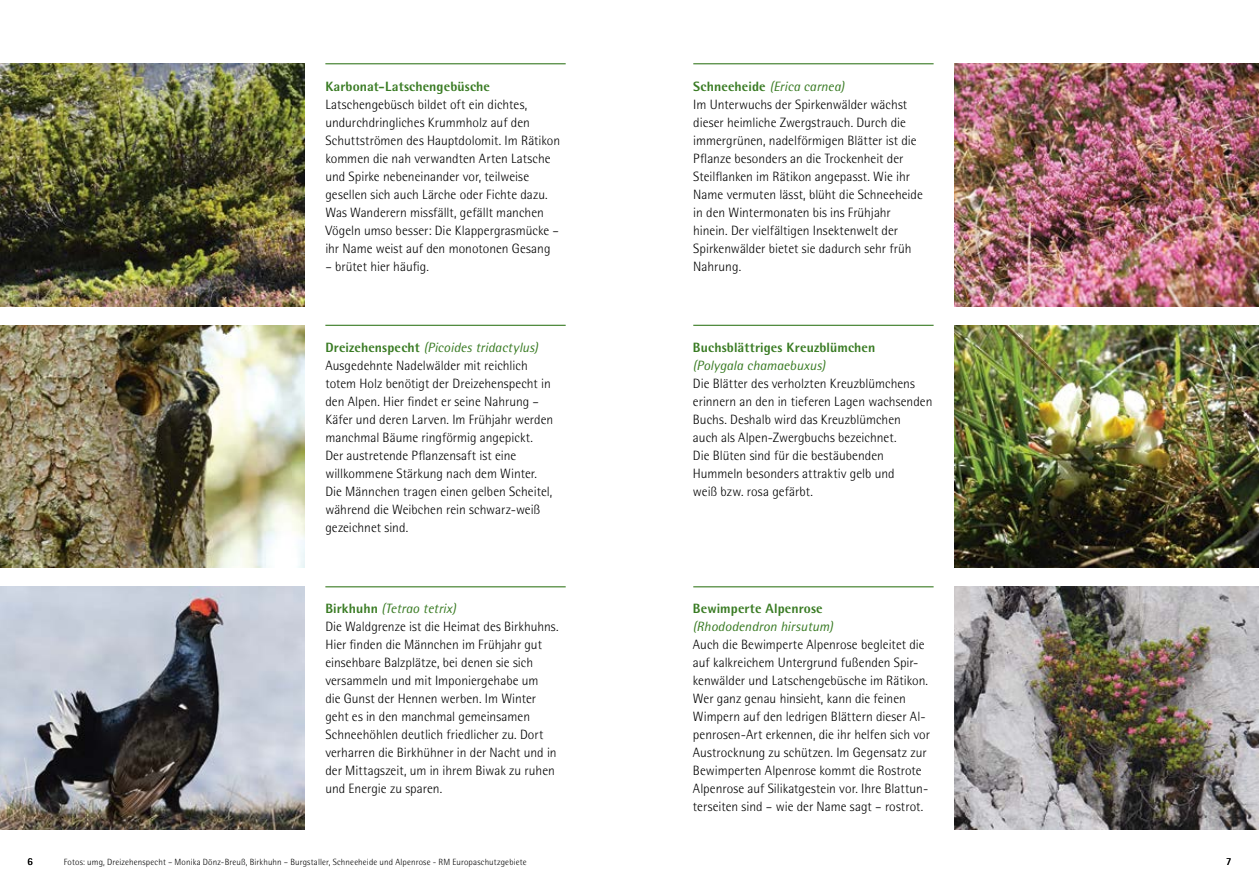
<style>
.page{position:relative;width:1259px;height:893px;background:#fff}
.page>*{position:absolute;margin:0;border:0;box-sizing:border-box;transform-origin:0 0}
.t1{font:300 13.5px/18px "Rotis Semi Sans Std";color:#000}
.t2{font:800 13.5px "Rotis Semi Sans Std";letter-spacing:.01em;color:#397b23}
.t3{font:italic 13.5px "Rotis Semi Sans Std";letter-spacing:.005em;color:#397b23}
.t4{font:10.5px "Rotis Semi Sans Std";color:#000}
.t5{font:300 9px "Rotis Semi Sans Std";letter-spacing:.015em;color:#000}
.s1{font-weight:800;color:#397b23}
.s2{font-weight:400;font-style:italic;color:#397b23}
</style>
<div class="page">
<img style="left:955px;top:64px;width:304px;height:242px">
<img style="left:0;top:587px;width:304px;height:242px">
<img style="left:0;top:325px;width:304px;height:243px">
<img style="left:955px;top:587px;width:304px;height:242px">
<hr style="left:325px;top:325px;width:241px;height:1px;background:#397b23">
<hr style="left:325px;top:586px;width:241px;height:1px;background:#397b23">
<hr style="left:693px;top:63px;width:240px;height:1px;background:#397b23">
<hr style="left:693px;top:586px;width:240px;height:1px;background:#397b23">
<hr style="left:325px;top:63px;width:241px;height:1px;background:#397b23">
<img style="left:0;top:64px;width:304px;height:242px">
<img style="left:955px;top:325px;width:304px;height:243px">
<hr style="left:693px;top:325px;width:240px;height:1px;background:#397b23">
<p class="t2" style="left:325px;top:78px;width:166px">Karbonat-Latschengebüsche</p>
<p class="t1" style="left:325px;top:95px;width:236px">Latschengebüsch bildet oft ein dichtes, undurchdringliches Krummholz auf den Schuttströmen des Hauptdolomit. Im Rätikon kommen die nah verwandten Arten Latsche und Spirke nebeneinander vor, teilweise gesellen sich auch Lärche oder Fichte dazu.<br>Was Wanderern missfällt, gefällt manchen Vögeln umso besser: Die Klappergrasmücke – ihr Name weist auf den monotonen Gesang</p>
<p class="t1" style="left:325px;top:257px;width:105px">– brütet hier häufig.</p>
<p class="t1" style="left:325px;top:338px;width:229px"><span class="s1">Dreizehenspecht</span> <span class="s2">(Picoides tridactylus)<br></span>Ausgedehnte Nadelwälder mit reichlich totem Holz benötigt der Dreizehenspecht in den Alpen. Hier findet er seine Nahrung – Käfer und deren Larven. Im Frühjahr werden manchmal Bäume ringförmig angepickt.<br>Der austretende Pflanzensaft ist eine willkommene Stärkung nach dem Winter.<br>Die Männchen tragen einen gelben Scheitel, während die Weibchen rein schwarz-weiß gezeichnet sind.</p>
<p class="t1" style="left:325px;top:599px;width:235px"><span class="s1">Birkhuhn</span> <span class="s2">(Tetrao tetrix)<br></span>Die Waldgrenze ist die Heimat des Birkhuhns.<br>Hier finden die Männchen im Frühjahr gut einsehbare Balzplätze, bei denen sie sich versammeln und mit Imponiergehabe um<br>die Gunst der Hennen werben. Im Winter geht es in den manchmal gemeinsamen Schneehöhlen deutlich friedlicher zu. Dort verharren die Birkhühner in der Nacht und in der Mittagszeit, um in ihrem Biwak zu ruhen und Energie zu sparen.</p>
<p class="t1" style="left:693px;top:77px;width:231px"><span class="s1">Schneeheide</span> <span class="s2">(Erica carnea)<br></span>Im Unterwuchs der Spirkenwälder wächst dieser heimliche Zwergstrauch. Durch die immergrünen, nadelförmigen Blätter ist die Pflanze besonders an die Trockenheit der Steilflanken im Rätikon angepasst. Wie ihr Name vermuten lässt, blüht die Schneeheide in den Wintermonaten bis ins Frühjahr hinein. Der vielfältigen Insektenwelt der Spirkenwälder bietet sie dadurch sehr früh Nahrung.</p>
<p class="t2" style="left:693px;top:339px;width:184px">Buchsblättriges Kreuzblümchen</p>
<p class="t3" style="left:693px;top:357px;width:134px">(Polygala chamaebuxus)</p>
<p class="t1" style="left:693px;top:374px;width:241px">Die Blätter des verholzten Kreuzblümchens erinnern an den in tieferen Lagen wachsenden Buchs. Deshalb wird das Kreuzblümchen<br>auch als Alpen-Zwergbuchs bezeichnet.<br>Die Blüten sind für die bestäubenden Hummeln besonders attraktiv gelb und<br>weiß bzw. rosa gefärbt.</p>
<p class="t2" style="left:693px;top:599px;width:131px">Bewimperte Alpenrose</p>
<p class="t3" style="left:693px;top:618px;width:142px">(Rhododendron hirsutum)</p>
<p class="t1" style="left:693px;top:635px;width:239px">Auch die Bewimperte Alpenrose begleitet die auf kalkreichem Untergrund fußenden Spir&shy;kenwälder und Latschengebüsche im Rätikon.<br>Wer ganz genau hinsieht, kann die feinen Wimpern auf den ledrigen Blättern dieser Al&shy;penrosen-Art erkennen, die ihr helfen sich vor Austrocknung zu schützen. Im Gegensatz zur Bewimperten Alpenrose kommt die Rostrote Alpenrose auf Silikatgestein vor. Ihre Blattun&shy;terseiten sind – wie der Name sagt – rostrot.</p>
<p class="t4" style="left:27px;top:856px;width:7px">6</p>
<p class="t5" style="left:64px;top:857px;width:464px">Fotos: umg, Dreizehenspecht – Monika Dönz-Breuß, Birkhuhn – Burgstaller, Schneeheide und Alpenrose - RM Europaschutzgebiete</p>
<p class="t4" style="left:1226px;top:856px;width:7px">7</p>
</div>
